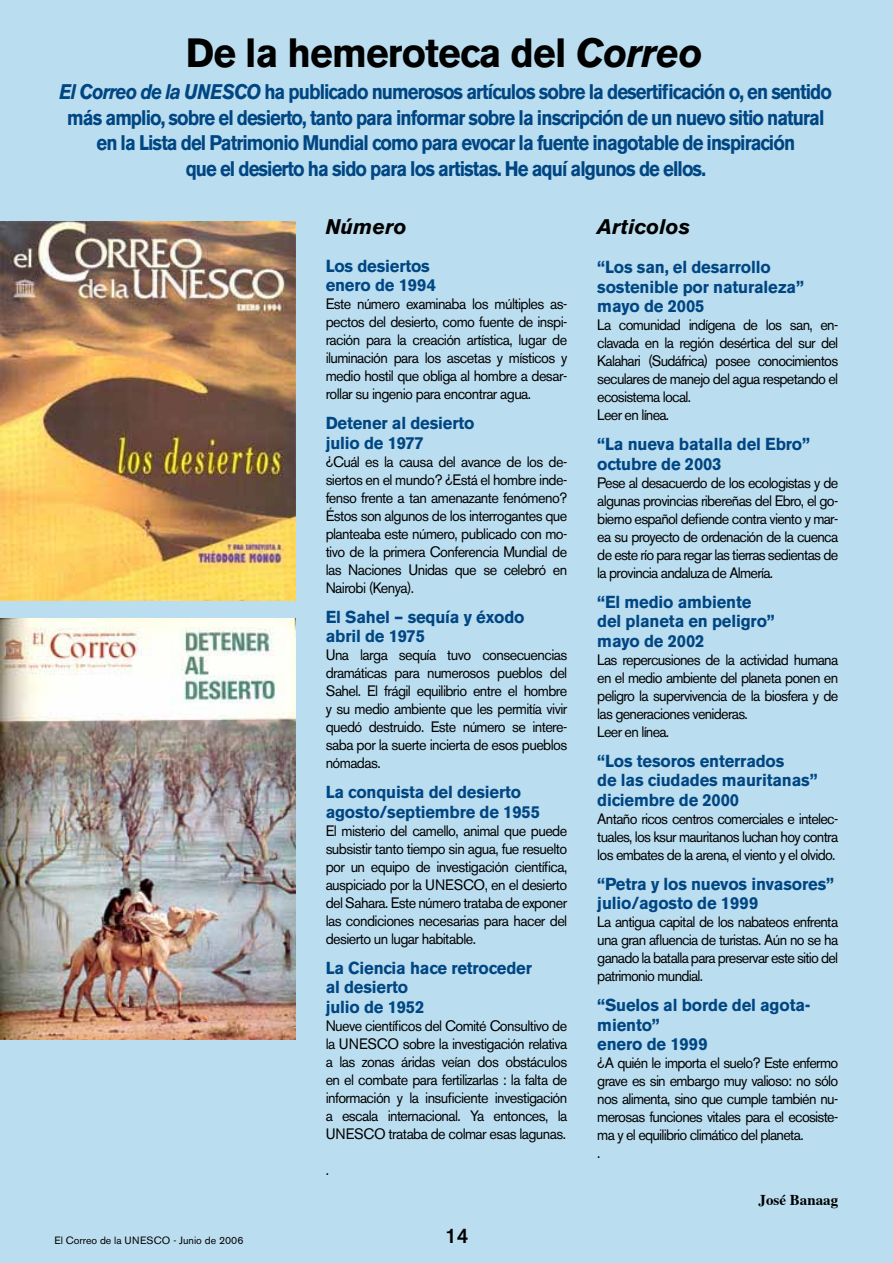
<style>
.page{position:relative;width:893px;height:1263px;background:#baddef}
.page>*{position:absolute;margin:0;border:0;box-sizing:border-box;transform-origin:0 0}
.t1{font:700 40.5px "Akzidenz Grotesk BE";letter-spacing:-.02em;color:#000;scale:.96 1}
.t2{font:700 21px/25.5px "Akzidenz Grotesk BE";letter-spacing:-.05em;color:#004683;text-align:center;scale:.88 1}
.t3{font:italic 700 21px "Akzidenz Grotesk BE";color:#000}
.t4{font:500 21px "Akzidenz Grotesk BE";color:#000;scale:.96 1}
.t5{font:700 17.25px/19.5px "Akzidenz Grotesk BE";letter-spacing:-.01em;color:#004683;scale:.96 1}
.t6{font:15px/18px "Akzidenz Grotesk BE";letter-spacing:-.05em;color:#000;text-align:justify;scale:.96 1}
.t7{font:700 15px "Times";color:#000}
.t8{font:10.5px "Akzidenz Grotesk BE";color:#000}
.s1{font-style:italic}
</style>
<div class="page">
<img style="left:0;top:221px;width:296px;height:379px">
<img style="left:0;top:618px;width:296px;height:421px">
<h1 class="t1" style="left:186px;top:30px;width:540px">De la hemeroteca del <span class="s1">Correo</span></h1>
<p class="t2" style="left:60px;top:79px;width:879px"><span class="s1">El Correo de la UNESCO</span> ha publicado numerosos artículos sobre la desertificación o, en sentido más amplio, sobre el desierto, tanto para informar sobre la inscripción de un nuevo sitio natural en la Lista del Patrimonio Mundial como para evocar la fuente inagotable de inspiración<br>que el desierto ha sido para los artistas. He aquí algunos de ellos.</p>
<h2 class="t3" style="left:326px;top:214px;width:82px">Número</h2>
<p class="t5" style="left:326px;top:256px;width:117px">Los desiertos enero de 1994</p>
<p class="t6" style="left:326px;top:295px;width:253px">Este número examinaba los múltiples as&shy;pectos del desierto, como fuente de inspi&shy;ración para la creación artística, lugar de iluminación para los ascetas y místicos y medio hostil que obliga al hombre a desar&shy;rollar su ingenio para encontrar agua.</p>
<p class="t5" style="left:326px;top:413px;width:156px">Detener al desierto julio de 1977</p>
<p class="t6" style="left:326px;top:452px;width:253px">¿Cuál es la causa del avance de los de&shy;siertos en el mundo? ¿Está el hombre inde&shy;fenso frente a tan amenazante fenómeno?<br>Éstos son algunos de los interrogantes que planteaba este número, publicado con mo&shy;tivo de la primera Conferencia Mundial de las Naciones Unidas que se celebró en Nairobi (Kenya).</p>
<p class="t5" style="left:326px;top:607px;width:209px">El Sahel – sequía y éxodo abril de 1975</p>
<p class="t6" style="left:326px;top:646px;width:253px">Una larga sequía tuvo consecuencias dramáticas para numerosos pueblos del Sahel. El frágil equilibrio entre el hombre y su medio ambiente que les permitía vivir quedó destruido. Este número se intere&shy;saba por la suerte incierta de esos pueblos nómadas.</p>
<p class="t5" style="left:326px;top:782px;width:225px">La conquista del desierto agosto/septiembre de 1955</p>
<p class="t6" style="left:326px;top:821px;width:253px">El misterio del camello, animal que puede subsistir tanto tiempo sin agua, fue resuelto por un equipo de investigación científica, auspiciado por la UNESCO, en el desierto del Sahara. Este número trataba de exponer las condiciones necesarias para hacer del desierto un lugar habitable.</p>
<p class="t5" style="left:326px;top:958px;width:216px">La Ciencia hace retroceder al desierto<br>julio de 1952</p>
<p class="t6" style="left:326px;top:1016px;width:253px">Nueve científicos del Comité Consultivo de la UNESCO sobre la investigación relativa a las zonas áridas veían dos obstáculos en el combate para fertilizarlas : la falta de información y la insuficiente investigación a escala internacional. Ya entonces, la UNESCO trataba de colmar esas lagunas.</p>
<p class="t6" style="left:326px;top:1160px;width:5px">.</p>
<h2 class="t3" style="left:597px;top:214px;width:94px">Articolos</h2>
<p class="t5" style="left:597px;top:257px;width:217px">“Los san, el desarrollo sostenible por naturaleza” mayo de 2005</p>
<p class="t6" style="left:597px;top:316px;width:252px;text-align:left">La comunidad indígena de los san, en&shy;clavada en la región desértica del sur del<br>Kalahari (Sudáfrica) posee conocimientos seculares de manejo del agua respetando el ecosistema local.<br>Leer en línea.</p>
<p class="t5" style="left:597px;top:434px;width:223px">“La nueva batalla del Ebro” octubre de 2003</p>
<p class="t6" style="left:597px;top:473px;width:252px">Pese al desacuerdo de los ecologistas y de algunas provincias ribereñas del Ebro, el go&shy;bierno español defiende contra viento y mar&shy;ea su proyecto de ordenación de la cuenca de este río para regar las tierras sedientas de la provincia andaluza de Almería.</p>
<p class="t5" style="left:597px;top:592px;width:186px">“El medio ambiente del planeta en peligro” mayo de 2002</p>
<p class="t6" style="left:597px;top:650px;width:252px;text-align:left">Las repercusiones de la actividad humana en el medio ambiente del planeta ponen en peligro la supervivencia de la biosfera y de las generaciones venideras.<br>Leer en línea.</p>
<p class="t5" style="left:597px;top:751px;width:231px">“Los tesoros enterrados<br>de las ciudades mauritanas” diciembre de 2000</p>
<p class="t6" style="left:597px;top:809px;width:252px">Antaño ricos centros comerciales e intelec&shy;tuales, los ksur mauritanos luchan hoy contra los embates de la arena, el viento y el olvido.</p>
<p class="t5" style="left:597px;top:874px;width:248px">“Petra y los nuevos invasores” julio/agosto de 1999</p>
<p class="t6" style="left:597px;top:913px;width:252px">La antigua capital de los nabateos enfrenta una gran afluencia de turistas. Aún no se ha ganado la batalla para preservar este sitio del patrimonio mundial.</p>
<p class="t5" style="left:597px;top:995px;width:224px">“Suelos al borde del agota&shy;miento”<br>enero de 1999</p>
<p class="t6" style="left:597px;top:1054px;width:252px;text-align:left">¿A quién le importa el suelo? Este enfermo grave es sin embargo muy valioso: no sólo nos alimenta, sino que cumple también nu&shy;merosas funciones vitales para el ecosiste&shy;ma y el equilibrio climático del planeta.<br>.</p>
<p class="t7" style="left:759px;top:1185px;width:81px">José Banaag</p>
<p class="t8" style="left:55px;top:1234px;width:191px">El Correo de la UNESCO - Junio de 2006</p>
<h2 class="t4" style="left:445px;top:1223px;width:25px">14</h2>
</div>
